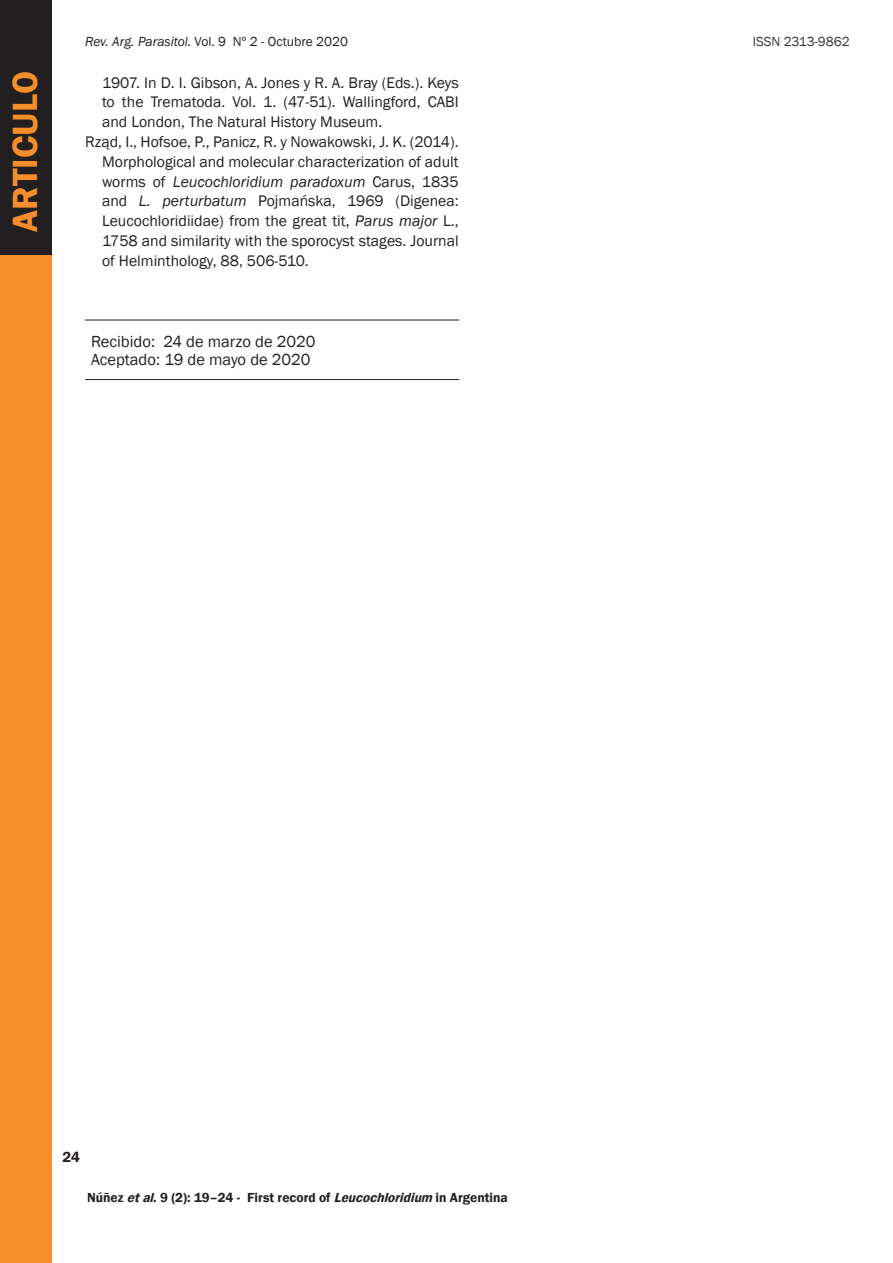
<style>
.page{position:relative;width:893px;height:1263px;background:#fff}
.page>*{position:absolute;margin:0;border:0;box-sizing:border-box;transform-origin:0 0}
.t1{font:600 36px "Franklin Gothic";color:#f68e2b}
.t2{font:16.5px/18px "Franklin Gothic";color:#231f20}
.t3{font:15.75px "Franklin Gothic";color:#231f20}
.t4{font:italic 15.75px "Franklin Gothic";color:#231f20}
.t5{font:600 15px "Franklin Gothic";color:#231f20}
.t6{font:600 13.5px "Franklin Gothic";color:#231f20}
.t7{font:13.5px "Franklin Gothic";color:#231f20}
.t8{font:13.5px "Franklin Gothic";color:#333635}
.s1{font-style:italic}
.s2{font-style:normal}
</style>
<div class="page">
<div style="left:0;top:0;width:51px;height:1263px;background:#f68e2b"></div>
<div style="left:0;top:1px;width:51px;height:254px;background:#231f20"></div>
<hr style="left:85px;top:320px;width:374px;height:1px;background:#231f20">
<hr style="left:85px;top:379px;width:374px;height:1px;background:#231f20">
<h1 class="t1" style="left:3px;top:232px;width:162px;rotate:-90deg">ARTICULO</h1>
<p class="t7" style="left:85px;top:33px;width:264px"><span class="s1">Rev. Arg. Parasitol.</span> Vol. 9 Nº 2 - Octubre 2020</p>
<p class="t8" style="left:753px;top:33px;width:98px">ISSN 2313-9862</p>
<p class="t3" style="left:102px;top:73px;width:358px">1907. In D. I. Gibson, A. Jones y R. A. Bray (Eds.). Keys</p>
<p class="t3" style="left:102px;top:92px;width:358px">to the Trematoda. Vol. 1. (47-51). Wallingford, CABI</p>
<p class="t3" style="left:102px;top:112px;width:282px">and London, The Natural History Museum.</p>
<p class="t3" style="left:85px;top:132px;width:375px">Rząd, I., Hofsoe, P., Panicz, R. y Nowakowski, J. K. (2014).</p>
<p class="t3" style="left:102px;top:152px;width:358px">Morphological and molecular characterization of adult</p>
<p class="t4" style="left:102px;top:171px;width:358px"><span class="s2">worms of</span> Leucochloridium paradoxum <span class="s2">Carus, 1835</span></p>
<p class="t3" style="left:102px;top:191px;width:358px">and <span class="s1">L. perturbatum</span> Pojmańska, 1969 (Digenea:</p>
<p class="t3" style="left:102px;top:211px;width:358px">Leucochloridiidae) from the great tit, <span class="s1">Parus major</span> L.,</p>
<p class="t3" style="left:102px;top:231px;width:358px">1758 and similarity with the sporocyst stages. Journal</p>
<p class="t3" style="left:102px;top:251px;width:208px">of Helminthology, 88, 506-510.</p>
<p class="t2" style="left:91px;top:332px;width:226px">Recibido: 24 de marzo de 2020<br>Aceptado: 19 de mayo de 2020</p>
<p class="t5" style="left:63px;top:1147px;width:19px">24</p>
<p class="t6" style="left:87px;top:1189px;width:422px">Núñez <span class="s1">etal</span>. 9 (2): 19–24 - First record of <span class="s1">Leucochloridium</span> in Argentina</p>
</div>
